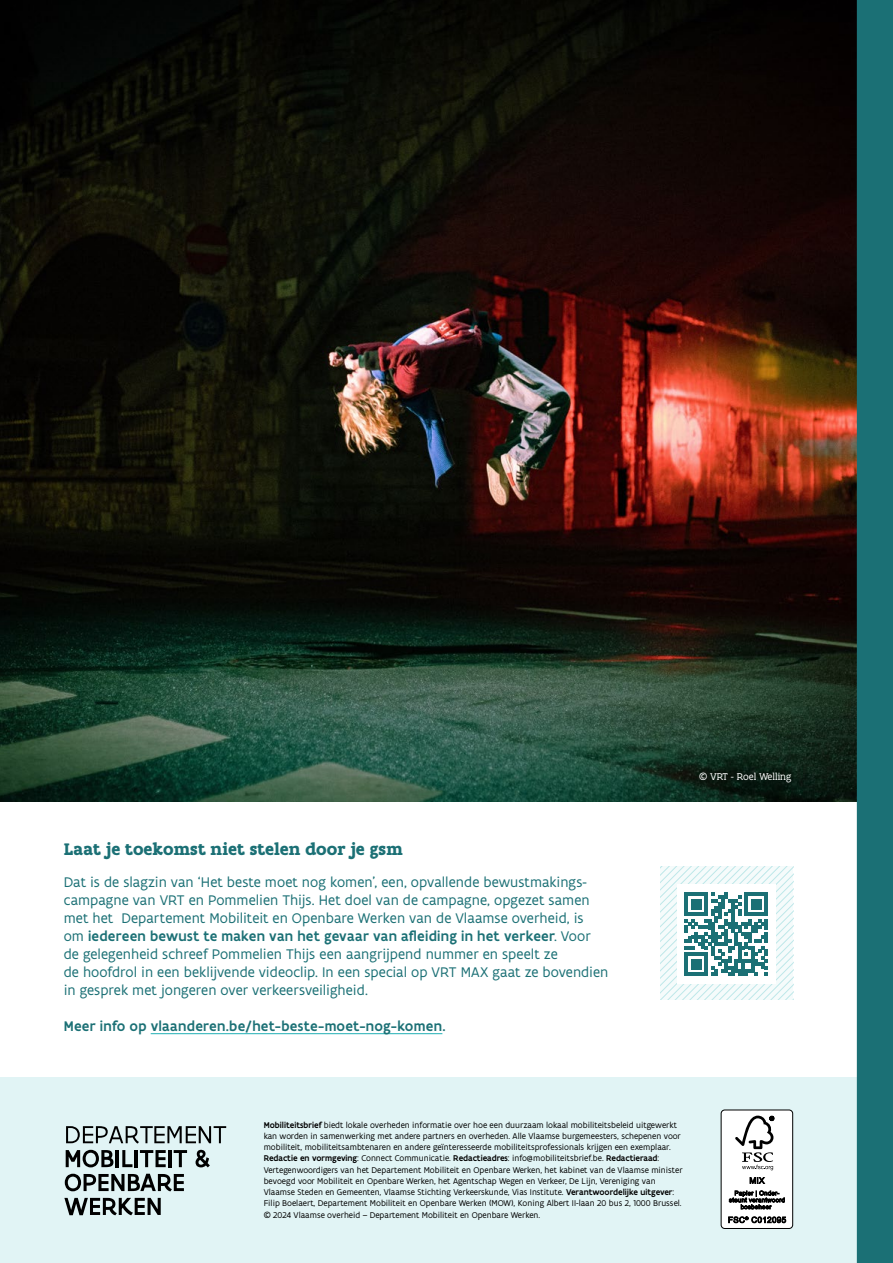
<style>
.page{position:relative;width:893px;height:1263px;background:#fff}
.page>*{position:absolute;margin:0;border:0;box-sizing:border-box;transform-origin:0 0}
.t1{font:700 18px "Flanders Art Serif";color:#1b7075}
.Backcover{font:15px/18px "Flanders Art Sans";color:#1b7075}
.Backcover-2{font:500 15px "Flanders Art Sans";letter-spacing:.015em;color:#1b7075}
.Fotocredit{font:10.5px "Flanders Art Serif";color:#fff}
.Boilerplate{font:9px/11.2px "Flanders Art Sans";color:#000}
.s1{font-weight:500}
</style>
<div class="page">
<img style="left:0;top:0;width:857px;height:801px">
<hr style="left:151px;top:1033px;width:291px;height:1px;background:#39b8bd">
<svg style="left:660px;top:866px;width:133px;height:133px"></svg>
<div style="left:0;top:1077px;width:857px;height:186px;background:#e1f4f5"></div>
<svg style="left:66px;top:1126px;width:160px;height:17px"></svg>
<svg style="left:66px;top:1150px;width:47px;height:17px"></svg>
<hr style="left:116px;top:1150px;width:3px;height:17px;background:#000">
<svg style="left:122px;top:1150px;width:10px;height:17px"></svg>
<hr style="left:135px;top:1150px;width:3px;height:17px;background:#000">
<svg style="left:140px;top:1150px;width:26px;height:17px"></svg>
<hr style="left:168px;top:1150px;width:3px;height:17px;background:#000">
<svg style="left:174px;top:1150px;width:13px;height:17px"></svg>
<svg style="left:196px;top:1150px;width:14px;height:17px"></svg>
<svg style="left:65px;top:1174px;width:119px;height:17px"></svg>
<svg style="left:64px;top:1198px;width:97px;height:17px"></svg>
<div style="left:721px;top:1110px;width:72px;height:118px;background:#fff;border-radius:4px"></div>
<div style="left:721px;top:1109px;width:72px;height:120px;border:1px solid #000;border-radius:4px"></div>
<svg style="left:735px;top:1115px;width:39px;height:55px"></svg>
<svg style="left:750px;top:1177px;width:15px;height:7px"></svg>
<svg style="left:729px;top:1190px;width:56px;height:19px"></svg>
<svg style="left:728px;top:1216px;width:58px;height:7px"></svg>
<div style="left:857px;top:0;width:36px;height:1263px;background:#1b7075"></div>
<h4 class="t1" style="left:64px;top:838px;width:340px">Laat je toekomst niet stelen door je gsm</h4>
<p class="Backcover" style="left:64px;top:873px;width:546px">Dat is de slagzin van ‘Het beste moet nog komen’, een, opvallende bewustmakings&shy;campagne van VRT en Pommelien Thijs. Het doel van de campagne, opgezet samen met het Departement Mobiliteit en Openbare Werken van de Vlaamse overheid, is<br>om <span class="s1">iedereen bewust te maken van het gevaar van afleiding in het verkeer</span>. Voor de gelegenheid schreef Pommelien Thijs een aangrijpend nummer en speelt ze<br>de hoofdrol in een beklijvende videoclip. In een special op VRT MAX gaat ze bovendien in gesprek met jongeren over verkeersveiligheid.</p>
<p class="Backcover-2" style="left:64px;top:1017px;width:383px">Meer info op vlaanderen.be/het-beste-moet-nog-komen.</p>
<p class="Fotocredit" style="left:699px;top:771px;width:94px">© VRT - Roel Welling</p>
<p class="Boilerplate" style="left:264px;top:1119px;width:421px"><span class="s1">Mobiliteitsbrief</span> biedt lokale overheden informatie over hoe een duurzaam lokaal mobiliteitsbeleid uitgewerkt kan worden in samenwerking met andere partners en overheden. Alle Vlaamse burgemeesters, schepenen voor mobiliteit, mobiliteitsambtenaren en andere geïnteresseerde mobiliteitsprofessionals krijgen een exemplaar.<br><span class="s1">Redactie en vormgeving</span>: Connect Communicatie. <span class="s1">Redactieadres</span>: info@mobiliteitsbrief.be. <span class="s1">Redactieraad</span>:<br>Vertegenwoordigers van het Departement Mobiliteit en Openbare Werken, het kabinet van de Vlaamse minister bevoegd voor Mobiliteit en Openbare Werken, het Agentschap Wegen en Verkeer, De Lijn, Vereniging van Vlaamse Steden en Gemeenten, Vlaamse Stichting Verkeerskunde, Vias Institute. <span class="s1">Verantwoordelijke uitgever</span>:<br>Filip Boelaert, Departement Mobiliteit en Openbare Werken (MOW), Koning Albert II-laan 20 bus 2, 1000 Brussel. © 2024 Vlaamse overheid – Departement Mobiliteit en Openbare Werken.</p>
</div>
